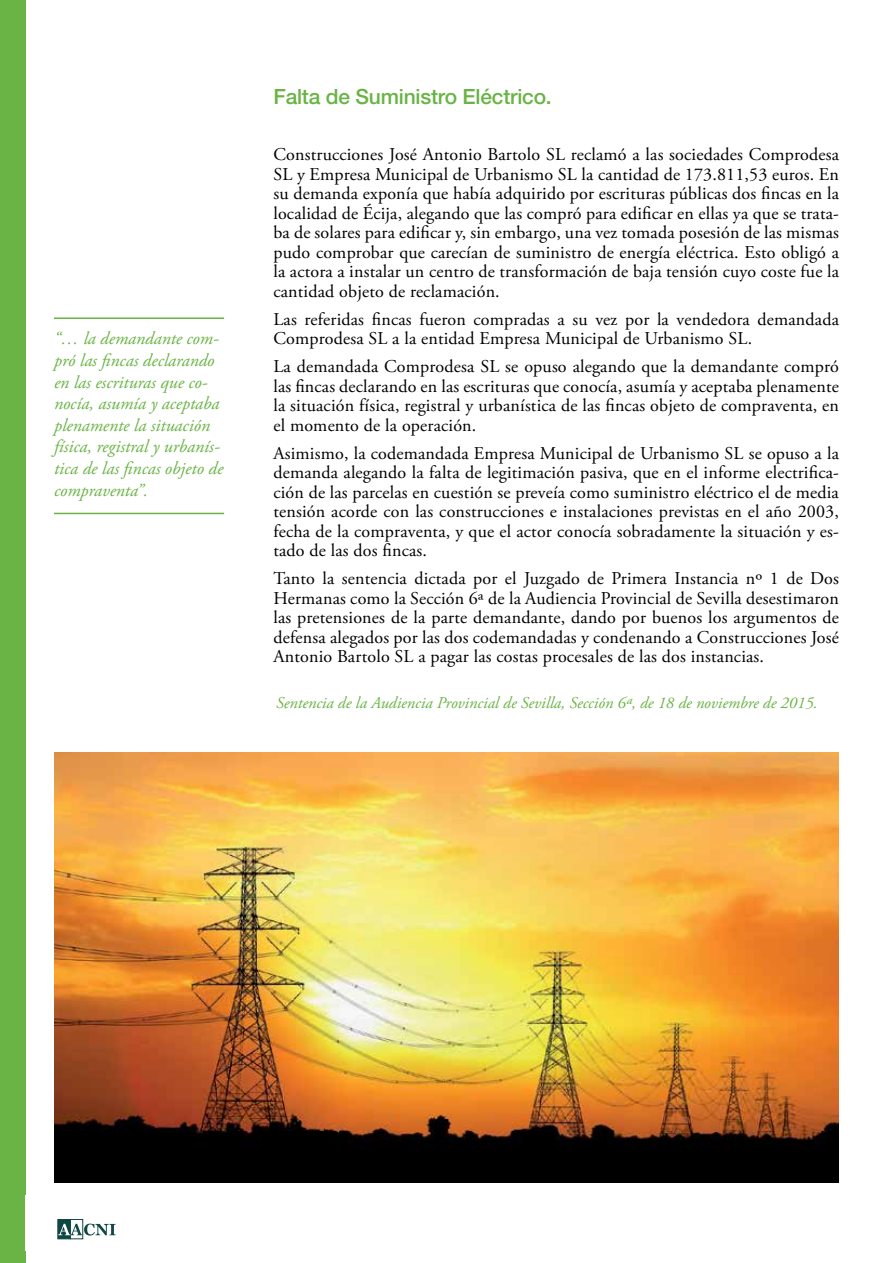
<style>
.page{position:relative;width:893px;height:1263px;background:#fff}
.page>*{position:absolute;margin:0;border:0;box-sizing:border-box;transform-origin:0 0}
.t1{font:500 21px "Helvetica Neue LT Std";letter-spacing:-.01em;color:#69b445}
.t2{font:18px/19.5px "Adobe Garamond Pro";letter-spacing:.01em;color:#000;text-align:justify}
.t3{font:italic 18px/21.6px "Adobe Garamond Pro";color:#69b445}
.t4{font:italic 16.5px "Adobe Garamond Pro";color:#69b445}
</style>
<div class="page">
<hr style="left:54px;top:317px;width:170px;height:2px;background:#69b445">
<hr style="left:54px;top:513px;width:170px;height:1px;background:#69b445">
<div style="left:0;top:0;width:26px;height:1263px;background:#69b445"></div>
<div style="left:70px;top:1219px;width:13px;height:20px;border:1px solid #0e4744"></div>
<svg style="left:58px;top:1219px;width:12px;height:20px"></svg>
<svg style="left:58px;top:1223px;width:58px;height:12px"></svg>
<img style="left:54px;top:753px;width:785px;height:429px">
<p class="t3" style="left:54px;top:328px;width:171px">“… la demandante com&shy;pró las fincas declarando en las escrituras que co&shy;nocía, asumía y aceptaba plenamente la situación física, registral y urbanís&shy;tica de las fincas objeto de compraventa”.</p>
<p class="t1" style="left:273px;top:84px;width:280px">Falta de Suministro Eléctrico.</p>
<p class="t2" style="left:273px;top:145px;width:567px">Construcciones José Antonio Bartolo SL reclamó a las sociedades Comprodesa SL y Empresa Municipal de Urbanismo SL la cantidad de 173.811,53 euros. En su demanda exponía que había adquirido por escrituras públicas dos fincas en la localidad de Écija, alegando que las compró para edificar en ellas ya que se trata&shy;ba de solares para edificar y, sin embargo, una vez tomada posesión de las mismas pudo comprobar que carecían de suministro de energía eléctrica. Esto obligó a la actora a instalar un centro de transformación de baja tensión cuyo coste fue la cantidad objeto de reclamación.</p>
<p class="t2" style="left:273px;top:310px;width:567px">Las referidas fincas fueron compradas a su vez por la vendedora demandada<br>Comprodesa SL a la entidad Empresa Municipal de Urbanismo SL.</p>
<p class="t2" style="left:273px;top:357px;width:567px">La demandada Comprodesa SL se opuso alegando que la demandante compró las fincas declarando en las escrituras que conocía, asumía y aceptaba plenamente la situación física, registral y urbanística de las fincas objeto de compraventa, en el momento de la operación.</p>
<p class="t2" style="left:273px;top:444px;width:567px">Asimismo, la codemandada Empresa Municipal de Urbanismo SL se opuso a la demanda alegando la falta de legitimación pasiva, que en el informe electrifica&shy;ción de las parcelas en cuestión se preveía como suministro eléctrico el de media tensión acorde con las construcciones e instalaciones previstas en el año 2003, fecha de la compraventa, y que el actor conocía sobradamente la situación y es&shy;tado de las dos fincas.</p>
<p class="t2" style="left:273px;top:569px;width:567px">Tanto la sentencia dictada por el Juzgado de Primera Instancia nº 1 de Dos Hermanas como la Sección 6ª de la Audiencia Provincial de Sevilla desestimaron las pretensiones de la parte demandante, dando por buenos los argumentos de defensa alegados por las dos codemandadas y condenando a Construcciones José Antonio Bartolo SL a pagar las costas procesales de las dos instancias.</p>
<p class="t4" style="left:276px;top:692px;width:543px">Sentencia de la Audiencia Provincial de Sevilla, Sección 6ª, de 18 de noviembre de 2015.</p>
</div>
